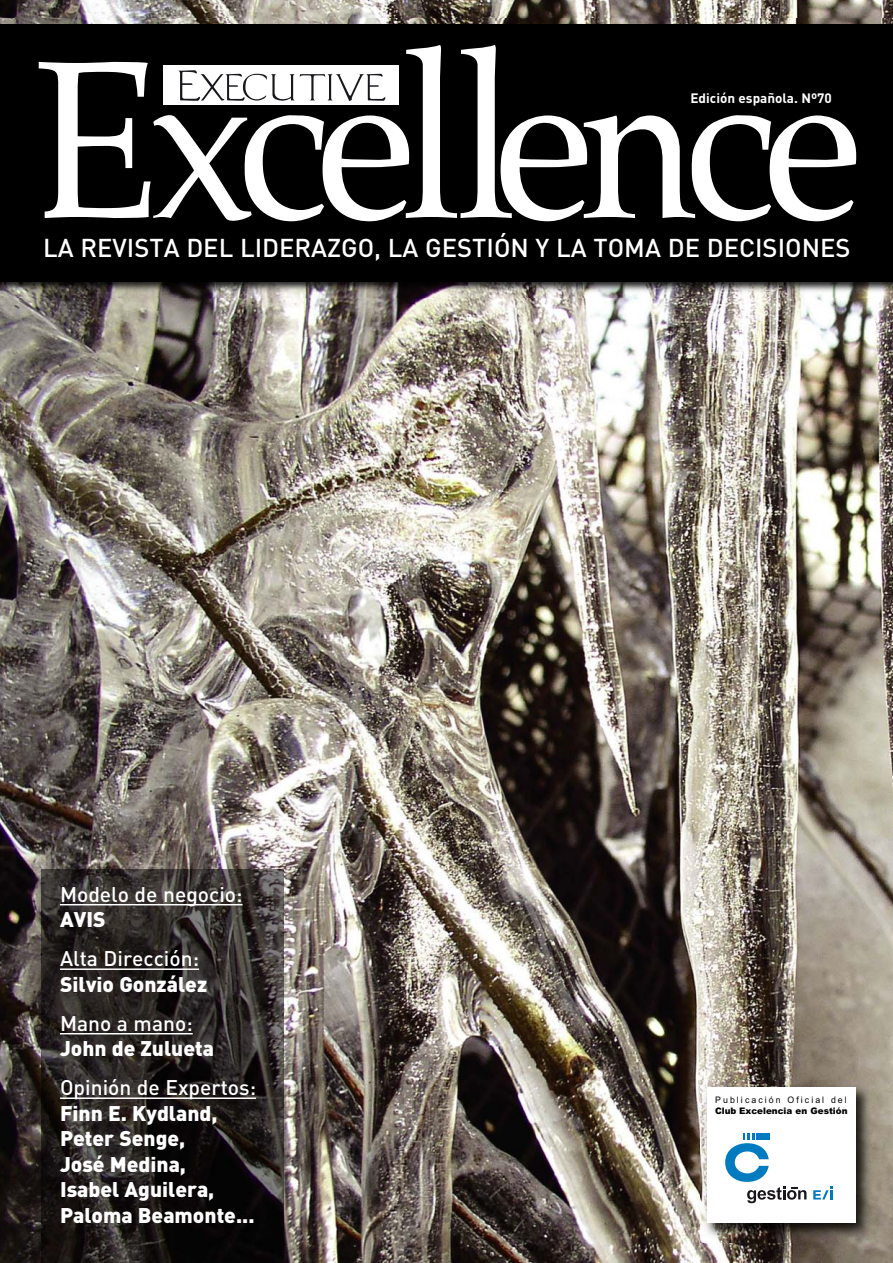
<style>
.page{position:relative;width:893px;height:1263px;background:#fff}
.page>*{position:absolute;margin:0;border:0;box-sizing:border-box;transform-origin:0 0}
.t1{font:500 25.5px "DIN";color:#fff}
.t2{font:900 21px/25.5px "DIN";color:#fff}
.t3{font:500 21px "DIN";color:#fff}
.t4{font:700 13.5px "DIN";color:#fff}
.t5{font:900 9px "Arial";color:#000}
.t6{font:9px "Arial";letter-spacing:.235em;color:#000}
</style>
<div class="page">
<img style="left:0;top:297px;width:893px;height:966px">
<img style="left:0;top:0;width:893px;height:297px">
<img style="left:0;top:18px;width:893px;height:7px">
<div style="left:0;top:25px;width:893px;height:257px;background:#000"></div>
<svg style="left:39px;top:45px;width:817px;height:177px"></svg>
<img style="left:700px;top:1080px;width:176px;height:162px">
<div style="left:707px;top:1087px;width:149px;height:135px;background:#fff"></div>
<svg style="left:813px;top:1187px;width:20px;height:12px"></svg>
<svg style="left:725px;top:1134px;width:81px;height:69px"></svg>
<div style="left:756px;top:1134px;width:13px;height:6px;background:#007bc0"></div>
<img style="left:42px;top:869px;width:241px;height:394px">
<hr style="left:60px;top:904px;width:183px;height:1px;background:#fff">
<hr style="left:60px;top:968px;width:139px;height:2px;background:#fff">
<hr style="left:60px;top:1033px;width:133px;height:1px;background:#fff">
<hr style="left:60px;top:1097px;width:196px;height:2px;background:#fff">
<p class="t4" style="left:690px;top:93px;width:143px">Edición española. Nº70</p>
<p class="t1" style="left:43px;top:239px;width:809px">LA REVISTA DEL LIDERAZGO, LA GESTIÓN Y LA TOMA DE DECISIONES</p>
<p class="t3" style="left:60px;top:887px;width:184px">Modelo de negocio:</p>
<p class="t2" style="left:60px;top:909px;width:47px">AVIS</p>
<p class="t3" style="left:60px;top:951px;width:141px">Alta Dirección:</p>
<p class="t2" style="left:60px;top:973px;width:149px">Silvio González</p>
<p class="t3" style="left:60px;top:1016px;width:134px">Mano a mano:</p>
<p class="t2" style="left:60px;top:1038px;width:155px">John de Zulueta</p>
<p class="t3" style="left:60px;top:1080px;width:198px">Opinión de Expertos:</p>
<p class="t2" style="left:60px;top:1102px;width:196px">Finn E. Kydland,<br>Peter Senge,<br>José Medina,<br>Isabel Aguilera,<br>Paloma Beamonte...</p>
<p class="t6" style="left:715px;top:1096px;width:133px">Publicación Oficial del</p>
<p class="t5" style="left:715px;top:1105px;width:134px">Club Excelencia en Gestión</p>
</div>
